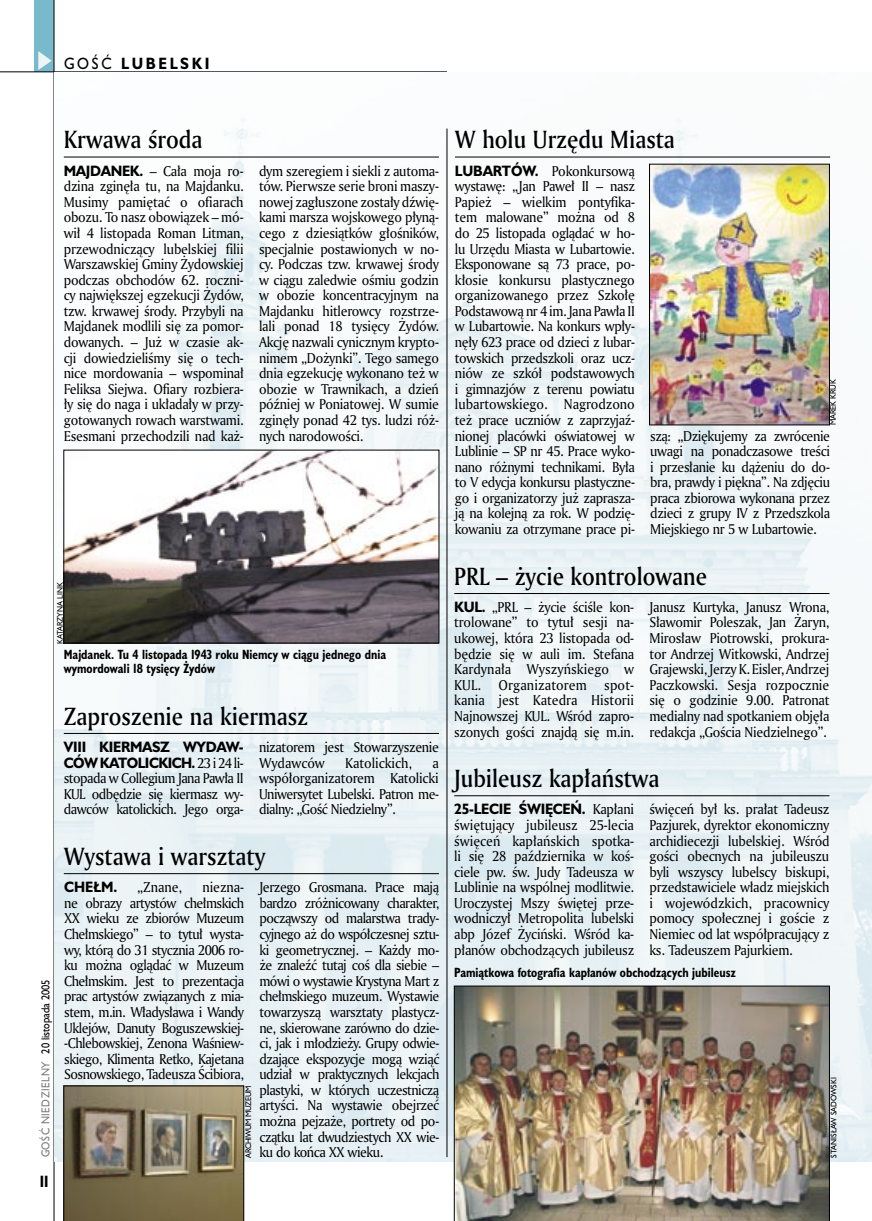
<style>
.page{position:relative;width:872px;height:1221px;background:#fff}
.page>*{position:absolute;margin:0;border:0;box-sizing:border-box;transform-origin:0 0}
._05d_tytyl_Kronika_AmMd_16_pt{font:24px "Amerigo Md PL";color:#000;scale:.9 1}
._15a_temat_lewo{font:700 15px "Humanst 521 PL";letter-spacing:.2em;color:#000;scale:.9 1}
._16_pagina_lewa{font:700 15px "Humanst 521 Cn PL";color:#000;scale:.94 1}
._03_body_bez_akapitu{font:13.8px/15.6px "Amerigo PL";letter-spacing:-.02em;color:#000;text-align:justify;scale:.94 1}
._03_body_bez_akapitu-2{font:13.8px "Amerigo PL";letter-spacing:.01em;color:#000;scale:.94 1}
._03_body_bez_akapitu-3{font:700 13.8px "Humanst 521 PL";color:#000;scale:.94 1}
._09_podpis_zdjecia_HuCnB{font:700 12.3px/14.4px "Humanst 521 Cn PL";color:#000;scale:.94 1}
._18_data_lewa{font:10.5px "Humanst 521 PL";color:#000;scale:.9 1}
._18a_data_lewa_GOSC{font:10.5px "Humanst 521 PL";letter-spacing:.05em;color:#7c7c7c;scale:.9 1}
._09a_autor_zdjecia_Hu_5_pt{font:7.5px "Humanst 521 PL";color:#000;scale:.94 1}
._09a_autor_zdjecia_Hu_5_pt-2{font:7.5px "Humanst 521 PL";letter-spacing:-.04em;color:#000;scale:.94 1}
.s1{font-weight:400}
.s2{font-family:"Humanst 521 PL";font-weight:700}
</style>
<div class="page">
<div style="left:35px;top:0;width:19px;height:72px;background:#78b9cc"></div>
<svg style="left:38px;top:51px;width:14px;height:19px"></svg>
<hr style="left:54px;top:0;width:1px;height:1220px;background:#000">
<hr style="left:0;top:72px;width:447px;height:1px;background:#000">
<img style="left:54px;top:72px;width:818px;height:1089px">
<hr style="left:447px;top:129px;width:1px;height:1027px;background:#000">
<hr style="left:64px;top:157px;width:375px;height:1px;background:#000">
<hr style="left:454px;top:593px;width:375px;height:1px;background:#000">
<hr style="left:64px;top:733px;width:375px;height:1px;background:#000">
<hr style="left:64px;top:873px;width:375px;height:1px;background:#000">
<svg style="left:64px;top:1085px;width:180px;height:135px;background:#81765c"></svg>
<hr style="left:454px;top:795px;width:375px;height:1px;background:#000">
<img style="left:454px;top:985px;width:375px;height:235px">
<hr style="left:455px;top:157px;width:375px;height:1px;background:#000">
<img style="left:651px;top:166px;width:176px;height:257px">
<div style="left:649px;top:164px;width:180px;height:261px;border:1px solid #000"></div>
<img style="left:66px;top:452px;width:371px;height:189px">
<div style="left:64px;top:450px;width:375px;height:193px;border:1px solid #000"></div>
<p class="_15a_temat_lewo" style="left:64px;top:53px;width:163px"><span class="s1">GOŚĆ</span> LUBELSKI</p>
<p class="_05d_tytyl_Kronika_AmMd_16_pt" style="left:64px;top:123px;width:156px">Krwawa środa</p>
<p class="_03_body_bez_akapitu" style="left:64px;top:162px;width:193px"><span class="s2">MAJDANEK.</span> – Cała moja ro&shy;dzina zginęła tu, na Majdanku.<br>Musimy pamiętać o ofiarach obozu. To nasz obowiązek – mó&shy;wił 4 listopada Roman Litman, przewodniczący lubelskiej filii Warszawskiej Gminy Żydowskiej podczas obchodów 62. roczni&shy;cy największej egzekucji Żydów, tzw. krwawej środy. Przybyli na Majdanek modlili się za pomor&shy;dowanych. – Już w czasie ak&shy;cji dowiedzieliśmy się o tech&shy;nice mordowania – wspominał Feliksa Siejwa. Ofiary rozbiera&shy;ły się do naga i układały w przy&shy;gotowanych rowach warstwami.<br>Esesmani przechodzili nad każ-</p>
<p class="_03_body_bez_akapitu" style="left:259px;top:162px;width:193px">dym szeregiem i siekli z automa&shy;tów. Pierwsze serie broni maszy&shy;nowej zagłuszone zostały dźwię&shy;kami marsza wojskowego płyną&shy;cego z dziesiątków głośników, specjalnie postawionych w no&shy;cy. Podczas tzw. krwawej środy w ciągu zaledwie ośmiu godzin w obozie koncentracyjnym na Majdanku hitlerowcy rozstrze&shy;lali ponad 18 tysięcy Żydów.<br>Akcję nazwali cynicznym krypto&shy;nimem „Dożynki”. Tego samego dnia egzekucję wykonano też w obozie w Trawnikach, a dzień później w Poniatowej. W sumie zginęły ponad 42 tys. ludzi róż&shy;nych narodowości.</p>
<p class="_05d_tytyl_Kronika_AmMd_16_pt" style="left:455px;top:123px;width:246px">W holu Urzędu Miasta</p>
<p class="_03_body_bez_akapitu" style="left:455px;top:162px;width:193px"><span class="s2">LUBARTÓW.</span> Pokonkursową wystawę: „Jan Paweł II – nasz Papież – wielkim pontyfika&shy;tem malowane” można od 8 do 25 listopada oglądać w ho&shy;lu Urzędu Miasta w Lubartowie.<br>Eksponowane są 73 prace, po&shy;kłosie konkursu plastycznego organizowanego przez Szkołę Podstawową nr 4 im. Jana Pawła II w Lubartowie. Na konkurs wpły&shy;nęły 623 prace od dzieci z lubar&shy;towskich przedszkoli oraz ucz&shy;niów ze szkół podstawowych i gimnazjów z terenu powiatu lubartowskiego. Nagrodzono też prace uczniów z zaprzyjaź&shy;nionej placówki oświatowej w Lublinie – SP nr 45. Prace wyko&shy;nano różnymi technikami. Była to V edycja konkursu plastyczne&shy;go i organizatorzy już zaprasza&shy;ją na kolejną za rok. W podzię&shy;kowaniu za otrzymane prace pi-</p>
<p class="_09a_autor_zdjecia_Hu_5_pt" style="left:828px;top:425px;width:51px;rotate:-90deg">MAREK KRUK</p>
<p class="_03_body_bez_akapitu" style="left:650px;top:427px;width:193px">szą: „Dziękujemy za zwrócenie uwagi na ponadczasowe treści i przesłanie ku dążeniu do do&shy;bra, prawdy i piękna”. Na zdjęciu praca zbiorowa wykonana przez dzieci z grupy IV z Przedszkola Miejskiego nr 5 w Lubartowie.</p>
<p class="_05d_tytyl_Kronika_AmMd_16_pt" style="left:454px;top:560px;width:282px">PRL – życie kontrolowane</p>
<p class="_03_body_bez_akapitu" style="left:454px;top:598px;width:193px"><span class="s2">KUL.</span> „PRL – życie ściśle kon&shy;trolowane” to tytuł sesji na&shy;ukowej, która 23 listopada od&shy;będzie się w auli im. Stefana Kardynała Wyszyńskiego w KUL.</p>
<p class="_09a_autor_zdjecia_Hu_5_pt" style="left:55px;top:644px;width:67px;rotate:-90deg">KATARZYNA LINK</p>
<p class="_03_body_bez_akapitu" style="left:649px;top:598px;width:193px">Janusz Kurtyka, Janusz Wrona, Sławomir Poleszak, Jan Żaryn, Mirosław Piotrowski, prokura&shy;tor Andrzej Witkowski, Andrzej Grajewski, Jerzy K. Eisler, Andrzej Paczkowski. Sesja rozpocznie się o godzinie 9.00. Patronat medialny nad spotkaniem objęła redakcja „Gościa Niedzielnego”.</p>
<p class="_09_podpis_zdjecia_HuCnB" style="left:64px;top:646px;width:344px">Majdanek. Tu 4 listopada 1943 roku Niemcy w ciągu jednego dnia wymordowali 18 tysięcy Żydów</p>
<p class="_03_body_bez_akapitu-2" style="left:498px;top:675px;width:95px">Organizatorem</p>
<p class="_03_body_bez_akapitu" style="left:454px;top:676px;width:193px;text-indent:150px">spot&shy;kania jest Katedra Historii Najnowszej KUL. Wśród zapro&shy;szonych gości znajdą się m.in.</p>
<p class="_05d_tytyl_Kronika_AmMd_16_pt" style="left:64px;top:699px;width:273px">Zaproszenie na kiermasz</p>
<p class="_03_body_bez_akapitu" style="left:64px;top:739px;width:193px"><span class="s2">VIII KIERMASZ WYDAW-CÓW KATOLICKICH.</span> 23 i 24 li&shy;stopada w Collegium Jana Pawła II KUL odbędzie się kiermasz wy&shy;dawców katolickich. Jego orga-</p>
<p class="_03_body_bez_akapitu" style="left:259px;top:739px;width:193px">nizatorem jest Stowarzyszenie<br>Wydawców</p>
<p class="_03_body_bez_akapitu" style="left:345px;top:754px;width:73px">Katolickich,</p>
<p class="_03_body_bez_akapitu" style="left:259px;top:754px;width:193px;text-indent:173px">a współorganizatorem Katolicki Uniwersytet Lubelski. Patron me&shy;dialny: „Gość Niedzielny”.</p>
<p class="_05d_tytyl_Kronika_AmMd_16_pt" style="left:454px;top:762px;width:229px">Jubileusz kapłaństwa</p>
<p class="_03_body_bez_akapitu" style="left:454px;top:801px;width:193px"><span class="s2">25-LECIE ŚWIĘCEŃ.</span> Kapłani świętujący jubileusz 25-lecia święceń kapłańskich spotka&shy;li się 28 października w koś&shy;ciele pw. św. Judy Tadeusza w Lublinie na wspólnej modlitwie.<br>Uroczystej Mszy świętej prze&shy;wodniczył Metropolita lubelski abp Józef Życiński. Wśród ka&shy;płanów obchodzących jubileusz</p>
<p class="_03_body_bez_akapitu" style="left:649px;top:801px;width:193px">święceń był ks. prałat Tadeusz Pazjurek, dyrektor ekonomiczny archidiecezji lubelskiej. Wśród gości obecnych na jubileuszu byli wszyscy lubelscy biskupi, przedstawiciele władz miejskich i wojewódzkich, pracownicy pomocy społecznej i goście z Niemiec od lat współpracujący z ks. Tadeuszem Pajurkiem.</p>
<p class="_05d_tytyl_Kronika_AmMd_16_pt" style="left:64px;top:840px;width:225px">Wystawa i warsztaty</p>
<p class="_03_body_bez_akapitu-3" style="left:64px;top:877px;width:58px">CHEŁM.</p>
<p class="_03_body_bez_akapitu" style="left:138px;top:879px;width:49px">„Znane,</p>
<p class="_03_body_bez_akapitu" style="left:64px;top:879px;width:193px;text-indent:138px">niezna&shy;ne obrazy artystów chełmskich XX wieku ze zbiorów Muzeum Chełmskiego” – to tytuł wysta&shy;wy, którą do 31 stycznia 2006 ro&shy;ku można oglądać w Muzeum Chełmskim. Jest to prezentacja prac artystów związanych z mia&shy;stem, m.in. Władysława i Wandy Uklejów, Danuty Boguszewskiej--Chlebowskiej, Zenona Waśniew&shy;skiego, Klimenta Retko, Kajetana Sosnowskiego, Tadeusza Ścibiora,</p>
<p class="_03_body_bez_akapitu" style="left:259px;top:879px;width:193px">Jerzego Grosmana. Prace mają bardzo zróżnicowany charakter, począwszy od malarstwa trady&shy;cyjnego aż do współczesnej sztu&shy;ki geometrycznej. – Każdy mo&shy;że znaleźć tutaj coś dla siebie – mówi o wystawie Krystyna Mart z chełmskiego muzeum. Wystawie towarzyszą warsztaty plastycz&shy;ne, skierowane zarówno do dzie&shy;ci, jak i młodzieży. Grupy odwie&shy;dzające ekspozycje mogą wziąć udział w praktycznych lekcjach plastyki, w których uczestniczą artyści. Na wystawie obejrzeć można pejzaże, portrety od po&shy;czątku lat dwudziestych XX wie&shy;ku do końca XX wieku.</p>
<p class="_09_podpis_zdjecia_HuCnB" style="left:454px;top:964px;width:301px">Pamiątkowa fotografia kapłanów obchodzących jubileusz</p>
<p class="_18_data_lewa" style="left:38px;top:1053px;width:84px;rotate:-90deg">20 listopada 2005</p>
<p class="_18a_data_lewa_GOSC" style="left:38px;top:1157px;width:108px;rotate:-90deg">GOŚĆ NIEDZIELNY</p>
<p class="_09a_autor_zdjecia_Hu_5_pt-2" style="left:243px;top:1157px;width:79px;rotate:-90deg">ARCHIWUM MUZEUM</p>
<p class="_09a_autor_zdjecia_Hu_5_pt" style="left:828px;top:1157px;width:87px;rotate:-90deg">STANISŁAW SADOWSKI</p>
<p class="_16_pagina_lewa" style="left:40px;top:1170px;width:11px">II</p>
</div>
